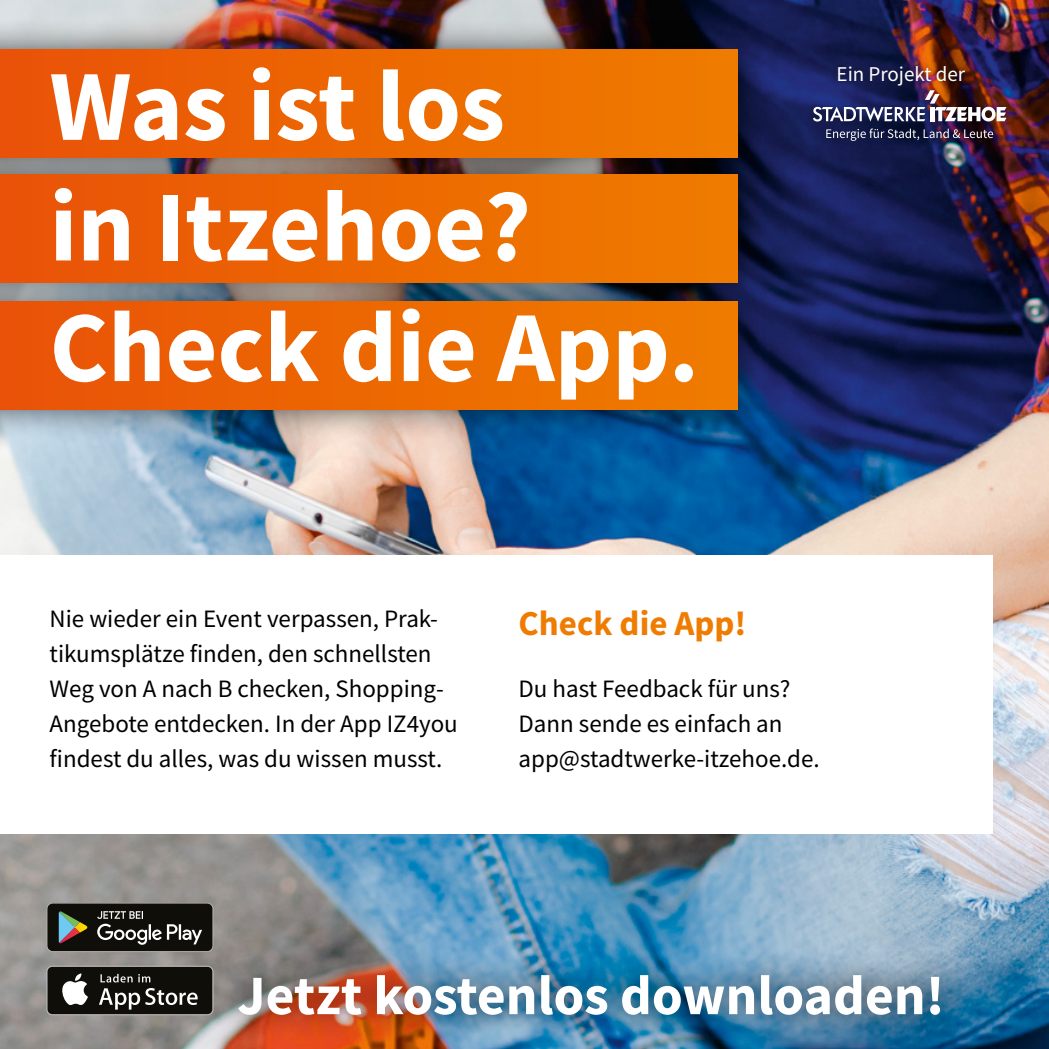
<style>
.page{position:relative;width:1049px;height:1049px;background:#fff}
.page>*{position:absolute;margin:0;border:0;box-sizing:border-box;transform-origin:0 0}
.t1{font:700 100.5px/120.5px "Source Sans Pro";color:#fff}
.t2{font:700 55.75px "Source Sans Pro";color:#fff}
.t3{font:700 35px "Source Sans Pro";color:#ef7c00}
.t4{font:25px/35px "Source Sans Pro";color:#000}
.t5{font:21px "Source Sans Pro";color:#fff}
</style>
<div class="page">
<img style="left:0;top:0;width:1049px;height:1049px">
<div style="left:0;top:555px;width:992px;height:279px;background:#fff"></div>
<div style="left:0;top:19px;width:769px;height:422px;background:#000;opacity:.65"></div>
<div style="left:0;top:50px;width:737px;height:107px;background:linear-gradient(to right,#e95207,#ef7c00)"></div>
<div style="left:0;top:174px;width:737px;height:108px;background:linear-gradient(to right,#e95207,#ef7c00)"></div>
<div style="left:0;top:301px;width:737px;height:108px;background:linear-gradient(to right,#e95207,#ef7c00)"></div>
<div style="left:806px;top:83px;width:207px;height:65px;background:#000;opacity:.42"></div>
<img style="left:813px;top:90px;width:193px;height:32px">
<svg style="left:826px;top:129px;width:167px;height:12px;background:#444260"></svg>
<div style="left:831px;top:58px;width:141px;height:34px;background:#000;opacity:.42"></div>
<div style="left:211px;top:945px;width:758px;height:100px;background:#000;opacity:.65"></div>
<svg style="left:46px;top:966px;width:167px;height:49px"></svg>
<div style="left:48px;top:967px;width:164px;height:47px;background:#100e09;border-radius:5px"></div>
<svg style="left:62px;top:973px;width:26px;height:32px"></svg>
<svg style="left:99px;top:988px;width:99px;height:21px"></svg>
<svg style="left:101px;top:974px;width:49px;height:8px"></svg>
<svg style="left:46px;top:902px;width:167px;height:50px;background:#383731"></svg>
<h1 class="t1" style="left:50px;top:45px;width:651px">Was ist los<br>in Itzehoe?<br>Check die App.</h1>
<p class="t5" style="left:837px;top:60px;width:130px">Ein Projekt der</p>
<p class="t4" style="left:50px;top:601px;width:410px">Nie wieder ein Event verpassen, Prak&shy;tikumsplätze finden, den schnellsten Weg von A nach B checken, Shopping-Angebote entdecken. In der App IZ4you findest du alles, was du wissen musst.</p>
<h3 class="t3" style="left:519px;top:599px;width:229px">Check die App!</h3>
<p class="t4" style="left:519px;top:671px;width:303px">Du hast Feedback für uns?<br>Dann sende es einfach an app@stadtwerke-itzehoe.de.</p>
<h2 class="t2" style="left:237px;top:958px;width:709px">Jetzt kostenlos downloaden!</h2>
</div>
